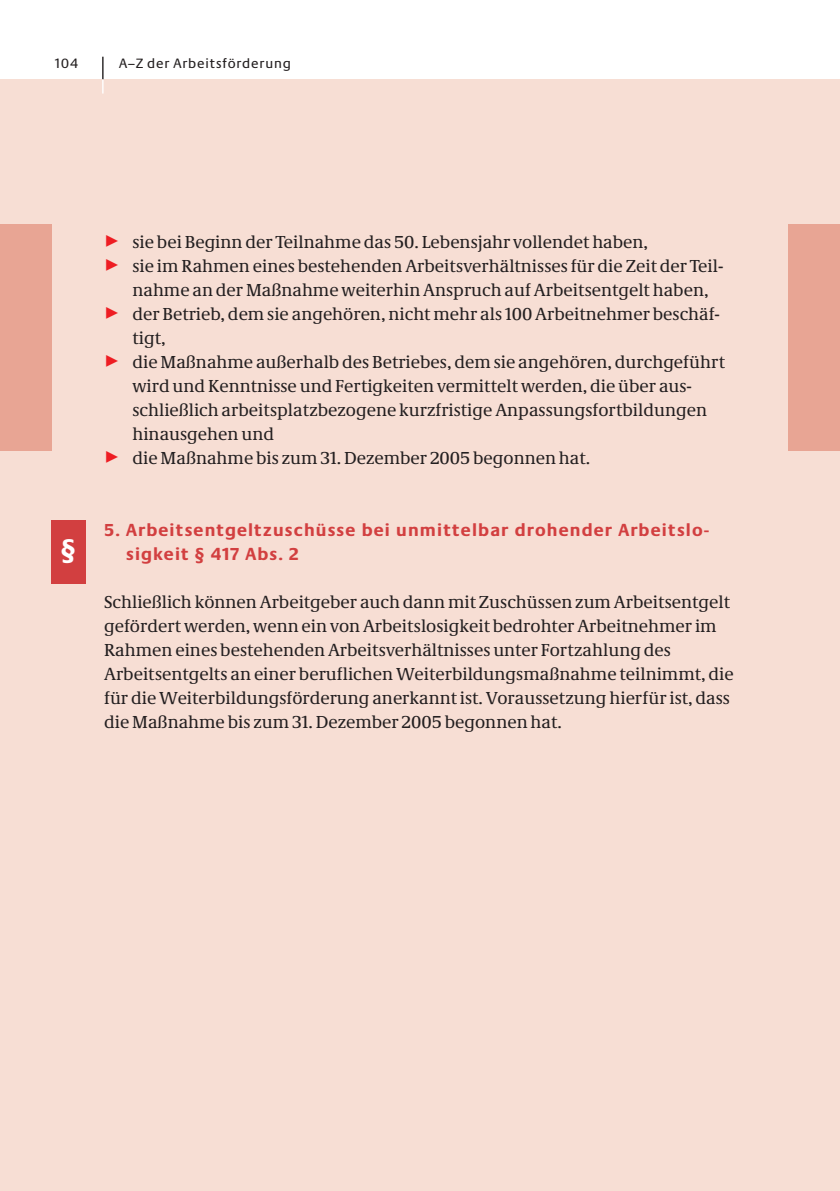
<style>
.page{position:relative;width:840px;height:1191px;background:#fff}
.page>*{position:absolute;margin:0;border:0;box-sizing:border-box;transform-origin:0 0}
.t1{font:700 28px "Neue Praxis";color:#fff}
.t2{font:18px/24px "Neue Demos";color:#231f20}
.t3{font:700 18px/24px "Neue Praxis";letter-spacing:.06em;color:#d23f40}
.t4{font:14px "Neue Praxis";letter-spacing:.06em;color:#231f20}
</style>
<div class="page">
<div style="left:0;top:79px;width:839px;height:1112px;background:#f7ded4"></div>
<div style="left:0;top:224px;width:51px;height:227px;background:#e8a594"></div>
<div style="left:788px;top:224px;width:51px;height:227px;background:#e8a594"></div>
<svg style="left:102px;top:57px;width:1px;height:37px"></svg>
<div style="left:51px;top:520px;width:34px;height:64px;background:#d23f40"></div>
<p class="t4" style="left:55px;top:58px;width:24px">104</p>
<p class="t4" style="left:119px;top:58px;width:173px">A–Z der Arbeitsförderung</p>
<h1 class="t1" style="left:61px;top:538px;width:16px">§</h1>
<p class="t2" style="left:132px;top:232px;width:593px">sie bei Beginn der Teilnahme das 50. Lebensjahr vollendet haben,<br>sie im Rahmen eines bestehenden Arbeitsverhältnisses für die Zeit der Teil&shy;nahme an der Maßnahme weiterhin Anspruch auf Arbeitsentgelt haben, der Betrieb, dem sie angehören, nicht mehr als 100 Arbeitnehmer beschäf&shy;tigt,<br>die Maßnahme außerhalb des Betriebes, dem sie angehören, durchgeführt wird und Kenntnisse und Fertigkeiten vermittelt werden, die über aus&shy;schließlich arbeitsplatzbezogene kurzfristige Anpassungsfortbildungen hinausgehen und<br>die Maßnahme bis zum 31. Dezember 2005 begonnen hat.</p>
<p class="t3" style="left:126px;top:519px;width:584px;text-indent:-22px">5. Arbeitsentgeltzuschüsse bei unmittelbar drohender Arbeitslo&shy;sigkeit § 417 Abs. 2</p>
<p class="t2" style="left:104px;top:592px;width:630px">Schließlich können Arbeitgeber auch dann mit Zuschüssen zum Arbeitsentgelt gefördert werden, wenn ein von Arbeitslosigkeit bedrohter Arbeitnehmer im Rahmen eines bestehenden Arbeitsverhältnisses unter Fortzahlung des Arbeitsentgelts an einer beruflichen Weiterbildungsmaßnahme teilnimmt, die für die Weiterbildungsförderung anerkannt ist. Voraussetzung hierfür ist, dass die Maßnahme bis zum 31. Dezember 2005 begonnen hat.</p>
</div>
